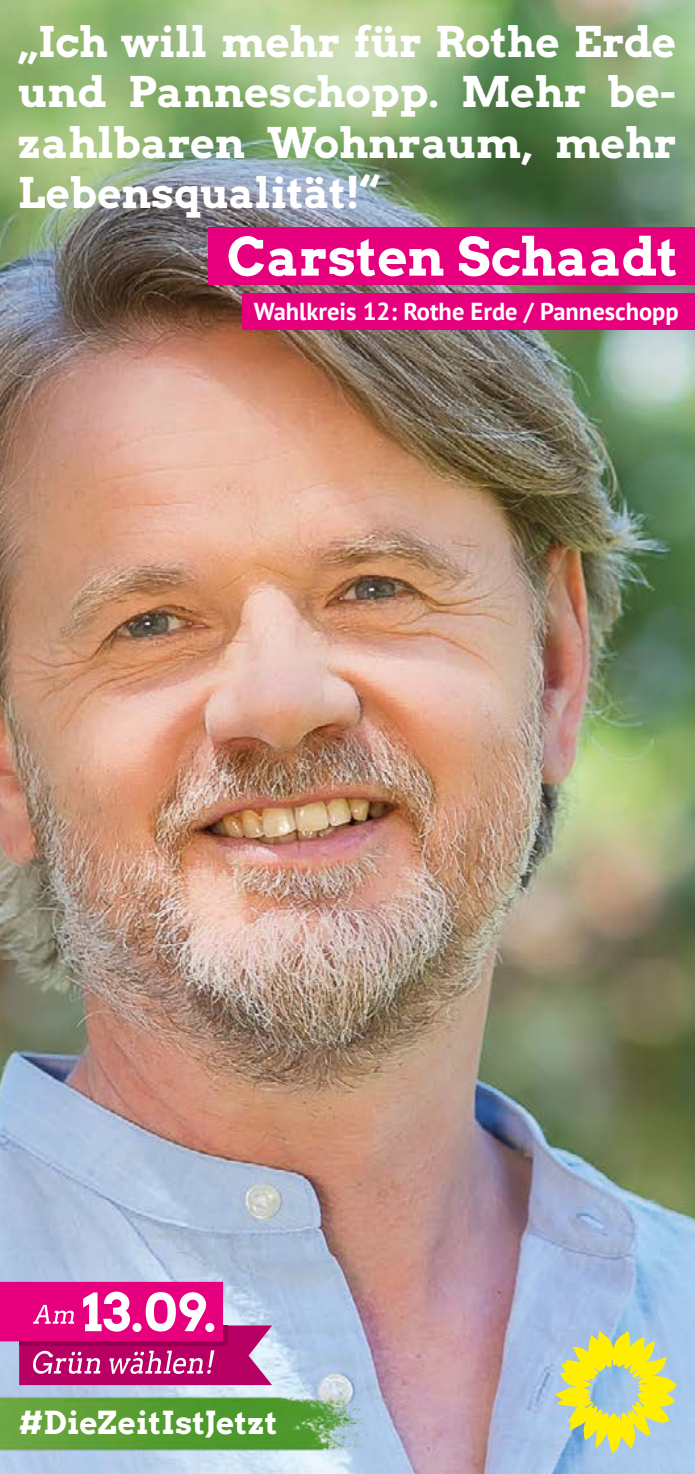
<style>
.page{position:relative;width:695px;height:1474px;background:#fff}
.page>*{position:absolute;margin:0;border:0;box-sizing:border-box;transform-origin:0 0}
.t1{font:52.5px "Arvo Gruen";color:#fff}
.t2{font:42px/50.4px "Arvo Gruen";color:#fff;text-align:justify}
.t3{font:31.5px "Arvo Gruen";letter-spacing:.01em;color:#fff}
.t4{font:700 24.5px "PT Sans";color:#fff}
</style>
<div class="page">
<img style="left:0;top:0;width:694px;height:1473px">
<div style="left:208px;top:227px;width:486px;height:58px;background:#e6007d"></div>
<div style="left:242px;top:293px;width:452px;height:36px;background:#e6007d"></div>
<svg style="left:555px;top:1330px;width:121px;height:123px;background:#cbd67d"></svg>
<svg style="left:0;top:1281px;width:272px;height:94px;background:#d54498"></svg>
<img style="left:0;top:1375px;width:375px;height:96px">
<p class="t2" style="left:18px;top:15px;width:660px">„Ich will mehr für Rothe Erde und Panneschopp. Mehr be&shy;zahlbaren Wohnraum, mehr Lebensqualität!“</p>
<p class="t1" style="left:227px;top:220px;width:452px">Carsten Schaadt</p>
<p class="t4" style="left:254px;top:295px;width:426px">Wahlkreis 12: Rothe Erde / Panneschopp</p>
<p class="t3" style="left:19px;top:1400px;width:259px">#DieZeitIstJetzt</p>
</div>
